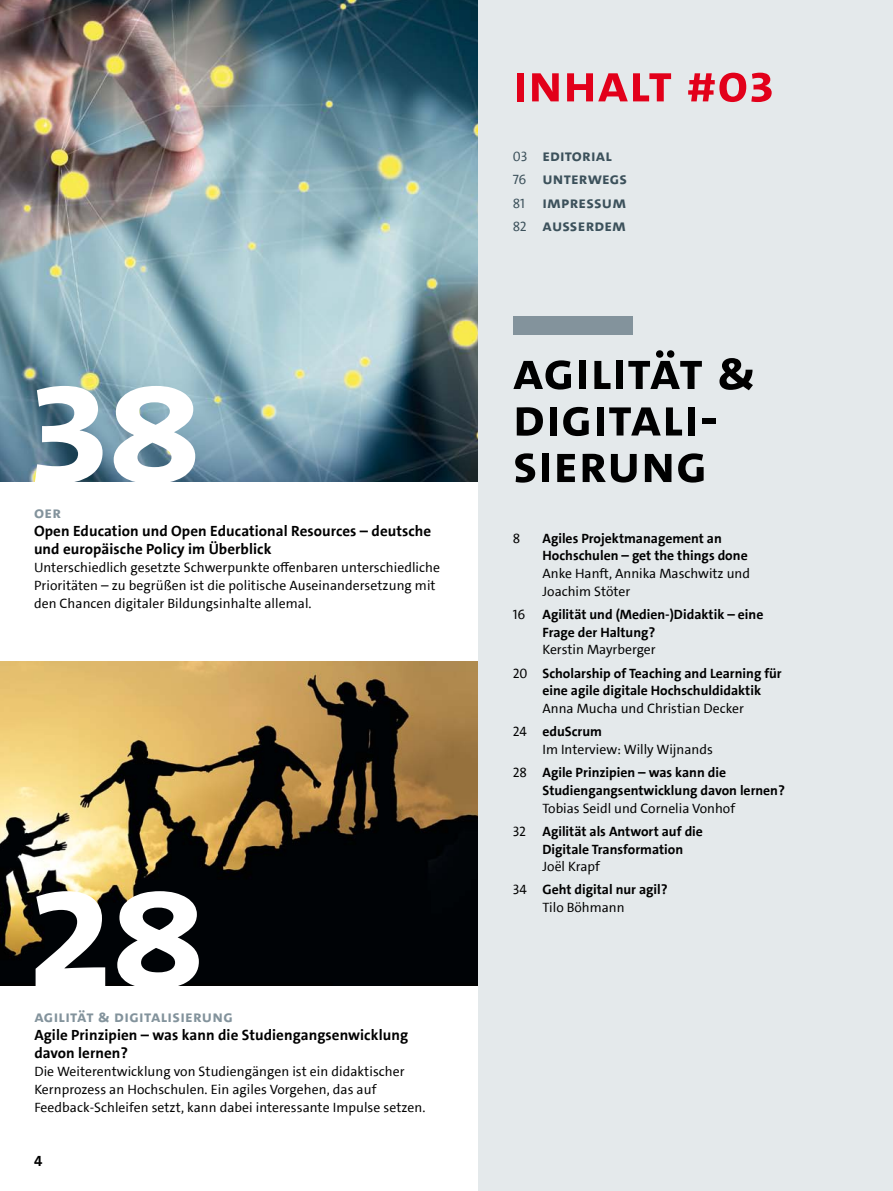
<style>
.page{position:relative;width:893px;height:1191px;background:#fff}
.page>*{position:absolute;margin:0;border:0;box-sizing:border-box;transform-origin:0 0}
.t1{font:180px "The Sans UHH Bold Caps";color:#fff}
.t2{font:54px/46.5px "The Sans UHH Bold Caps";letter-spacing:.005em;color:#000}
.t3{font:54px "The Sans UHH Bold Caps";letter-spacing:.005em;color:#e2001a}
.t4{font:16.5px/23.2px "The Sans UHH Bold Caps";letter-spacing:.01em;color:#3c515b}
.t5{font:16.5px "The Sans UHH Bold Caps";letter-spacing:.015em;color:#83939c}
.t6{font:700 15px/18px "The Sans UHH";letter-spacing:.005em;color:#000}
.F4_-F{font:13.65px/18px "The Sans UHH";letter-spacing:.005em;color:#000}
.t7{font:700 13.65px/17.7px "The Sans UHH";color:#000}
.s1{font-family:"The Sans UHH";font-size:13.65px}
.s2{font-weight:400}
.s3{font-weight:700}
</style>
<div class="page">
<img style="left:0;top:0;width:479px;height:482px">
<img style="left:0;top:662px;width:479px;height:324px">
<div style="left:479px;top:0;width:414px;height:1191px;background:#e4e9eb"></div>
<div style="left:513px;top:316px;width:119px;height:18px;background:#83939c"></div>
<h1 class="t1" style="left:26px;top:305px;width:179px">38</h1>
<p class="t5" style="left:34px;top:501px;width:29px">OER</p>
<p class="t6" style="left:34px;top:522px;width:399px">Open Education und Open Educational Resources – deutsche und europäische Policy im Überblick</p>
<p class="F4_-F" style="left:34px;top:558px;width:408px">Unterschiedlich gesetzte Schwerpunkte offenbaren unterschiedliche<br>Prioritäten – zu begrüßen ist die politische Auseinandersetzung mit den Chancen digitaler Bildungsinhalte allemal.</p>
<h1 class="t1" style="left:26px;top:810px;width:182px">28</h1>
<h2 class="t5" style="left:34px;top:1005px;width:200px">Agilität &amp; Digitalisierung</h2>
<h3 class="t6" style="left:34px;top:1026px;width:375px">Agile Prinzipien – was kann die Studiengangsenwicklung davon lernen?</h3>
<p class="F4_-F" style="left:34px;top:1062px;width:393px">Die Weiterentwicklung von Studiengängen ist ein didaktischer<br>Kernprozess an Hochschulen. Ein agiles Vorgehen, das auf<br>Feedback-Schleifen setzt, kann dabei interessante Impulse setzen.</p>
<p class="t6" style="left:34px;top:1152px;width:10px">4</p>
<h1 class="t3" style="left:513px;top:48px;width:263px">inhalt #03</h1>
<p class="t4" style="left:513px;top:144px;width:116px"><span class="s1">03</span> Editorial<br><span class="s1">76</span> Unterwegs<br><span class="s1">81</span> impressum<br><span class="s1">82</span> Außerdem</p>
<h2 class="t2" style="left:513px;top:348px;width:244px">Agilität &amp;<br>Digitali&shy;sierung</h2>
<p class="F4_-F" style="left:513px;top:529px;width:9px">8</p>
<p class="t7" style="left:542px;top:529px;width:207px">Agiles Projektmanagement an<br>Hochschulen – get the things done</p>
<p class="F4_-F" style="left:542px;top:564px;width:209px">Anke Hanft, Annika Maschwitz und<br>Joachim Stöter</p>
<p class="F4_-F" style="left:513px;top:605px;width:14px">16</p>
<p class="t7" style="left:542px;top:605px;width:222px">Agilität und (Medien-)Didaktik – eine<br>Frage der Haltung?</p>
<p class="t7" style="left:513px;top:638px;width:271px;line-height:23.2px;text-indent:30px"><span class="s2">Kerstin Mayrberger<br>20</span> Scholarship of Teaching and Learning für</p>
<p class="t7" style="left:542px;top:682px;width:220px">eine agile digitale Hochschuldidaktik</p>
<p class="F4_-F" style="left:513px;top:697px;width:233px;line-height:23.2px;text-indent:30px">Anna Mucha und Christian Decker<br>24 <span class="s3">eduScrum</span></p>
<p class="F4_-F" style="left:513px;top:737px;width:215px;line-height:23.2px;text-indent:30px">Im Interview: Willy Wijnands<br>28 <span class="s3">Agile Prinzipien – was kann die</span></p>
<p class="t7" style="left:542px;top:781px;width:244px">Studiengangsentwicklung davon lernen?</p>
<p class="F4_-F" style="left:513px;top:796px;width:224px;line-height:23.2px;text-indent:30px">Tobias Seidl und Cornelia Vonhof<br>32 <span class="s3">Agilität als Antwort auf die</span></p>
<p class="t7" style="left:542px;top:840px;width:142px">Digitale Transformation</p>
<p class="t7" style="left:513px;top:855px;width:156px;line-height:23.2px;text-indent:30px"><span class="s2">Joël Krapf<br>34</span> Geht digital nur agil?</p>
<p class="F4_-F" style="left:542px;top:898px;width:84px">Tilo Böhmann</p>
</div>
